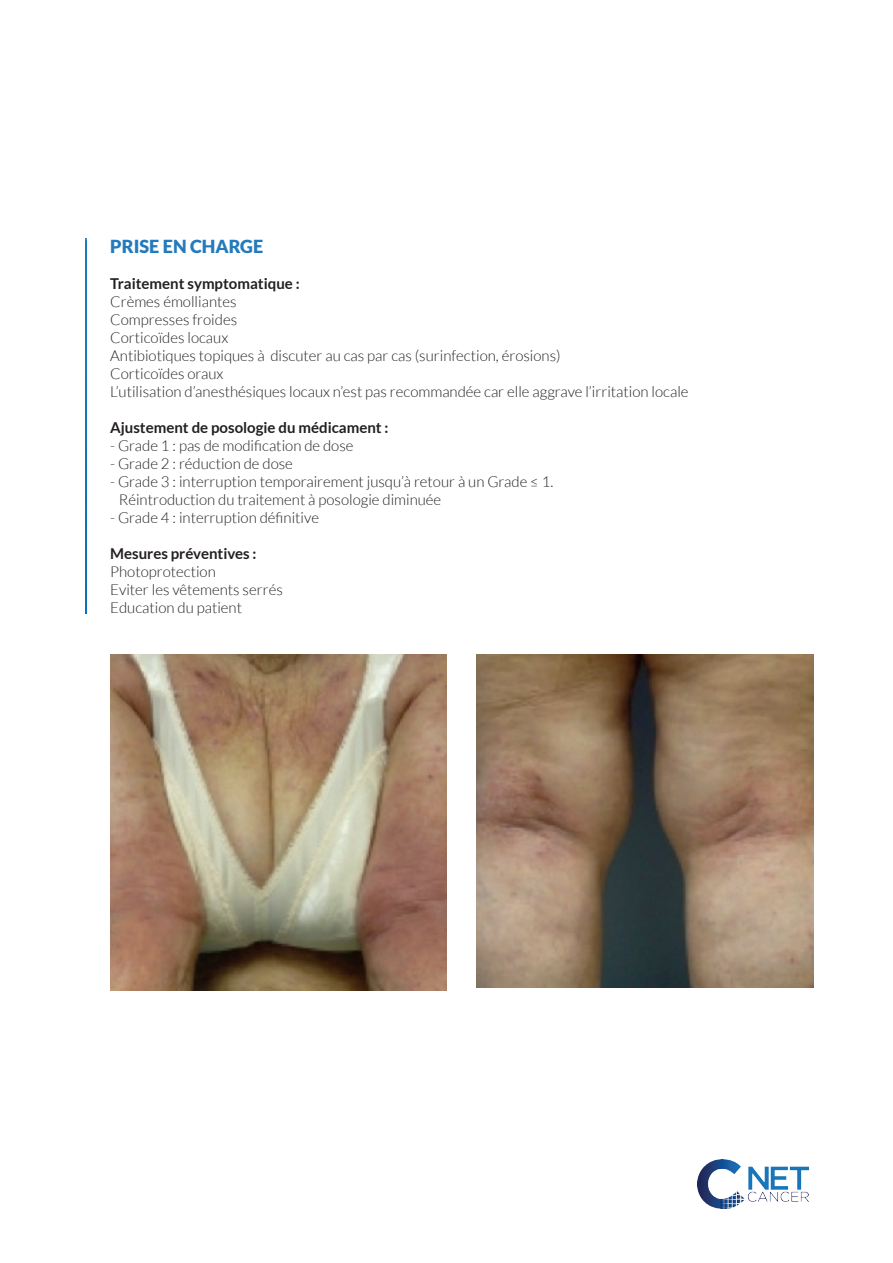
<style>
.page{position:relative;width:893px;height:1263px;background:#fff}
.page>*{position:absolute;margin:0;border:0;box-sizing:border-box;transform-origin:0 0}
.t1{font:900 18px "Lato";color:#237abc}
.t2{font:300 15px/18px "Lato";color:#231f20}
.t3{font:700 15px "Lato";color:#231f20}
</style>
<div class="page">
<img style="left:85px;top:239px;width:2px;height:374px">
<img style="left:697px;top:1159px;width:112px;height:50px">
<img style="left:110px;top:654px;width:336px;height:336px">
<img style="left:477px;top:654px;width:336px;height:334px">
<p class="t1" style="left:110px;top:236px;width:155px">PRISE EN CHARGE</p>
<p class="t3" style="left:110px;top:275px;width:191px">Traitement symptomatique :</p>
<p class="t2" style="left:110px;top:293px;width:580px">Crèmes émolliantes<br>Compresses froides<br>Corticoïdes locaux<br>Antibiotiques topiques à discuter au cas par cas (surinfection, érosions)<br>Corticoïdes oraux<br>L’utilisation d’anesthésiques locaux n’est pas recommandée car elle aggrave l’irritation locale</p>
<p class="t3" style="left:110px;top:419px;width:280px">Ajustement de posologie du médicament :</p>
<p class="t2" style="left:110px;top:437px;width:245px">- Grade 1 : pas de modification de dose</p>
<p class="t2" style="left:110px;top:455px;width:184px">- Grade 2 : réduction de dose</p>
<p class="t2" style="left:119px;top:473px;width:436px;text-indent:-9px">- Grade 3 : interruption temporairement jusqu’à retour à un Grade ≤ 1.<br>Réintroduction du traitement à posologie diminuée</p>
<p class="t2" style="left:110px;top:509px;width:210px">- Grade 4 : interruption définitive</p>
<p class="t3" style="left:110px;top:545px;width:148px">Mesures préventives :</p>
<p class="t2" style="left:110px;top:563px;width:174px">Photoprotection<br>Eviter les vêtements serrés<br>Education du patient</p>
</div>
